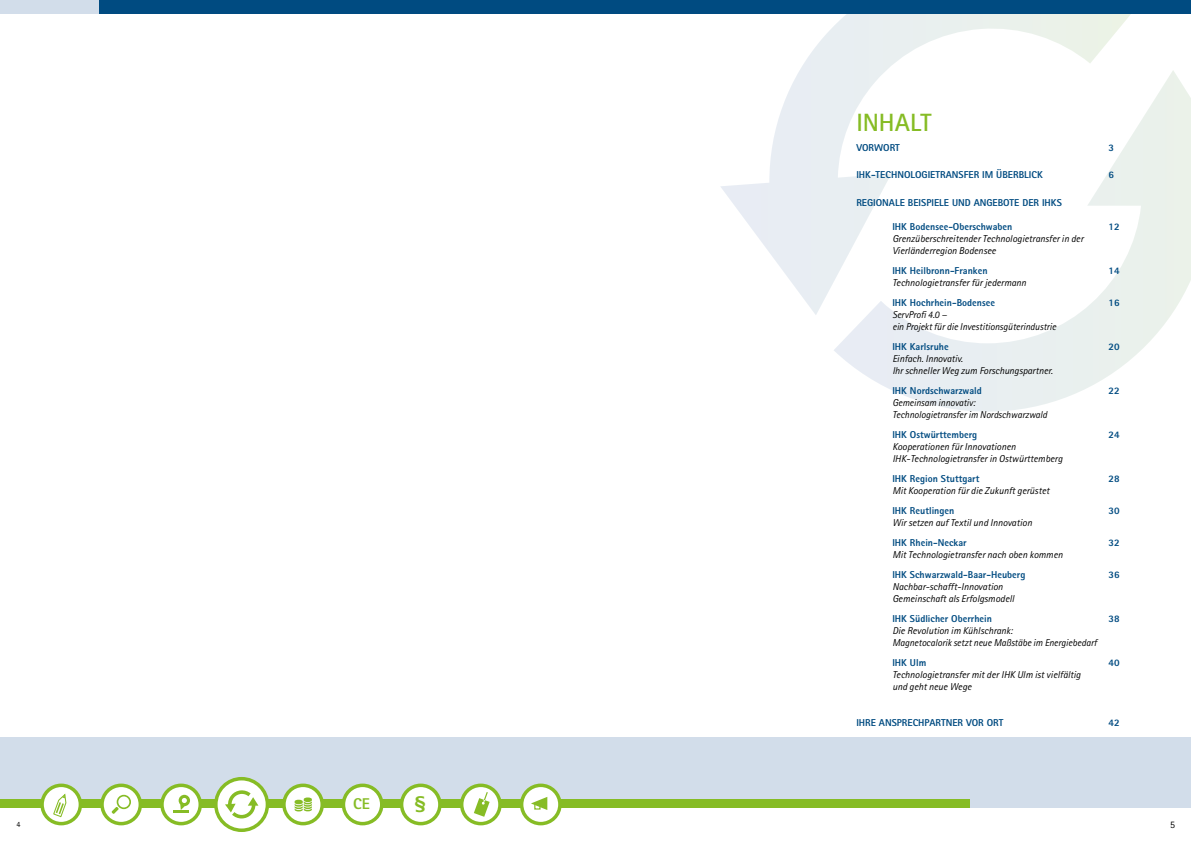
<style>
.page{position:relative;width:1191px;height:842px;background:#fff}
.page>*{position:absolute;margin:0;border:0;box-sizing:border-box;transform-origin:0 0}
.t1{font:700 25px "Rotis Sans Serif Std";letter-spacing:-.005em;color:#86bc25}
.t2{font:800 22.7px "Rotis Sans Serif Std";color:#86bc25}
.t3{font:800 15.6px "Rotis Sans Serif Std";color:#86bc25}
.t4{font:italic 10px/12px "Rotis Sans Serif Std";color:#000}
.t5{font:800 10px "Rotis Sans Serif Std";color:#004b81}
.t6{font:10px "Rotis Sans Serif Std";color:#000}
.t7{font:8px "Rotis Sans Serif Std";color:#000}
</style>
<div class="page">
<svg style="left:834px;top:206px;width:357px;height:206px"></svg>
<svg style="left:721px;top:14px;width:412px;height:301px"></svg>
<div style="left:81px;top:0;width:1110px;height:14px;background:#004b81"></div>
<div style="left:0;top:0;width:99px;height:14px;background:#d2ddea"></div>
<div style="left:0;top:737px;width:1191px;height:71px;background:#d2ddea"></div>
<div style="left:0;top:799px;width:969px;height:9px;background:#86bc25"></div>
<div style="left:214px;top:777px;width:55px;height:55px;border:7px solid #86bc25;border-radius:50%"></div>
<div style="left:218px;top:780px;width:48px;height:48px;background:#fff;border-radius:50%"></div>
<svg style="left:225px;top:790px;width:33px;height:29px"></svg>
<div style="left:40px;top:783px;width:42px;height:42px;border:7px solid #86bc25;border-radius:50%"></div>
<div style="left:100px;top:783px;width:42px;height:42px;border:7px solid #86bc25;border-radius:50%"></div>
<div style="left:160px;top:783px;width:42px;height:42px;border:7px solid #86bc25;border-radius:50%"></div>
<div style="left:400px;top:783px;width:41px;height:42px;border:7px solid #86bc25;border-radius:50%"></div>
<div style="left:460px;top:783px;width:42px;height:42px;border:7px solid #86bc25;border-radius:50%"></div>
<div style="left:520px;top:783px;width:41px;height:42px;border:7px solid #86bc25;border-radius:50%"></div>
<div style="left:44px;top:787px;width:35px;height:35px;background:#fff;border-radius:50%"></div>
<svg style="left:53px;top:793px;width:14px;height:25px"></svg>
<div style="left:104px;top:787px;width:35px;height:35px;background:#fff;border-radius:50%"></div>
<svg style="left:112px;top:795px;width:19px;height:19px"></svg>
<div style="left:164px;top:787px;width:34px;height:35px;background:#fff;border-radius:50%"></div>
<svg style="left:173px;top:795px;width:17px;height:17px"></svg>
<div style="left:282px;top:783px;width:42px;height:42px;border:7px solid #86bc25;border-radius:50%"></div>
<div style="left:286px;top:787px;width:34px;height:35px;background:#fff;border-radius:50%"></div>
<svg style="left:295px;top:797px;width:17px;height:14px"></svg>
<div style="left:342px;top:783px;width:41px;height:42px;border:7px solid #86bc25;border-radius:50%"></div>
<div style="left:345px;top:787px;width:35px;height:35px;background:#fff;border-radius:50%"></div>
<div style="left:403px;top:787px;width:35px;height:35px;background:#fff;border-radius:50%"></div>
<div style="left:463px;top:787px;width:35px;height:35px;background:#fff;border-radius:50%"></div>
<svg style="left:474px;top:792px;width:15px;height:25px"></svg>
<div style="left:523px;top:787px;width:35px;height:35px;background:#fff;border-radius:50%"></div>
<svg style="left:531px;top:797px;width:16px;height:13px"></svg>
<h3 class="t3" style="left:353px;top:794px;width:18px">CE</h3>
<h2 class="t2" style="left:414px;top:789px;width:13px">§</h2>
<h1 class="t1" style="left:856px;top:106px;width:77px">INHALT</h1>
<p class="t5" style="left:856px;top:141px;width:45px">VORWORT</p>
<p class="t5" style="left:1108px;top:141px;width:7px">3</p>
<p class="t5" style="left:856px;top:168px;width:188px">IHK-TECHNOLOGIETRANSFER IM ÜBERBLICK</p>
<p class="t5" style="left:1108px;top:168px;width:7px">6</p>
<p class="t5" style="left:856px;top:196px;width:207px">REGIONALE BEISPIELE UND ANGEBOTE DER IHKS</p>
<p class="t5" style="left:892px;top:220px;width:122px">IHK Bodensee-Oberschwaben</p>
<p class="t5" style="left:1108px;top:220px;width:13px">12</p>
<p class="t4" style="left:892px;top:233px;width:193px">Grenzüberschreitender Technologietransfer in der<br>Vierländerregion Bodensee</p>
<p class="t5" style="left:892px;top:264px;width:97px">IHK Heilbronn-Franken</p>
<p class="t5" style="left:1108px;top:264px;width:13px">14</p>
<p class="t4" style="left:892px;top:277px;width:135px">Technologietransfer für jedermann</p>
<p class="t5" style="left:892px;top:296px;width:104px">IHK Hochrhein-Bodensee</p>
<p class="t5" style="left:1108px;top:296px;width:13px">16</p>
<p class="t4" style="left:892px;top:309px;width:165px">ServProfi 4.0 −<br>ein Projekt für die Investitionsgüterindustrie</p>
<p class="t5" style="left:892px;top:340px;width:58px">IHK Karlsruhe</p>
<p class="t5" style="left:1108px;top:340px;width:13px">20</p>
<p class="t4" style="left:892px;top:353px;width:162px">Einfach. Innovativ.<br>Ihr schneller Weg zum Forschungspartner.</p>
<p class="t5" style="left:892px;top:384px;width:91px">IHK Nordschwarzwald</p>
<p class="t5" style="left:1108px;top:384px;width:13px">22</p>
<p class="t4" style="left:892px;top:397px;width:156px">Gemeinsam innovativ:<br>Technologietransfer im Nordschwarzwald</p>
<p class="t5" style="left:892px;top:428px;width:86px">IHK Ostwürttemberg</p>
<p class="t5" style="left:1108px;top:428px;width:13px">24</p>
<p class="t4" style="left:892px;top:441px;width:172px">Kooperationen für Innovationen<br>IHK-Technologietransfer in Ostwürttemberg</p>
<p class="t5" style="left:892px;top:472px;width:89px">IHK Region Stuttgart</p>
<p class="t5" style="left:1108px;top:472px;width:13px">28</p>
<p class="t4" style="left:892px;top:485px;width:158px">Mit Kooperation für die Zukunft gerüstet</p>
<p class="t5" style="left:892px;top:504px;width:63px">IHK Reutlingen</p>
<p class="t5" style="left:1108px;top:504px;width:13px">30</p>
<p class="t4" style="left:892px;top:517px;width:141px">Wir setzen auf Textil und Innovation</p>
<p class="t5" style="left:892px;top:536px;width:76px">IHK Rhein-Neckar</p>
<p class="t5" style="left:1108px;top:536px;width:13px">32</p>
<p class="t4" style="left:892px;top:549px;width:172px">Mit Technologietransfer nach oben kommen</p>
<p class="t5" style="left:892px;top:568px;width:134px">IHK Schwarzwald-Baar-Heuberg</p>
<p class="t5" style="left:1108px;top:568px;width:13px">36</p>
<p class="t4" style="left:892px;top:581px;width:123px">Nachbar-schafft-Innovation<br>Gemeinschaft als Erfolgsmodell</p>
<p class="t5" style="left:892px;top:612px;width:101px">IHK Südlicher Oberrhein</p>
<p class="t5" style="left:1108px;top:612px;width:13px">38</p>
<p class="t4" style="left:892px;top:625px;width:206px">Die Revolution im Kühlschrank:<br>Magnetocalorik setzt neue Maßstäbe im Energiebedarf</p>
<p class="t5" style="left:892px;top:656px;width:35px">IHK Ulm</p>
<p class="t5" style="left:1108px;top:656px;width:13px">40</p>
<p class="t4" style="left:892px;top:669px;width:190px">Technologietransfer mit der IHK Ulm ist vielfältig und geht neue Wege</p>
<p class="t5" style="left:856px;top:716px;width:149px">IHRE ANSPRECHPARTNER VOR ORT</p>
<p class="t5" style="left:1108px;top:716px;width:13px">42</p>
<p class="t7" style="left:16px;top:819px;width:5px">4</p>
<p class="t6" style="left:1170px;top:818px;width:6px">5</p>
</div>
